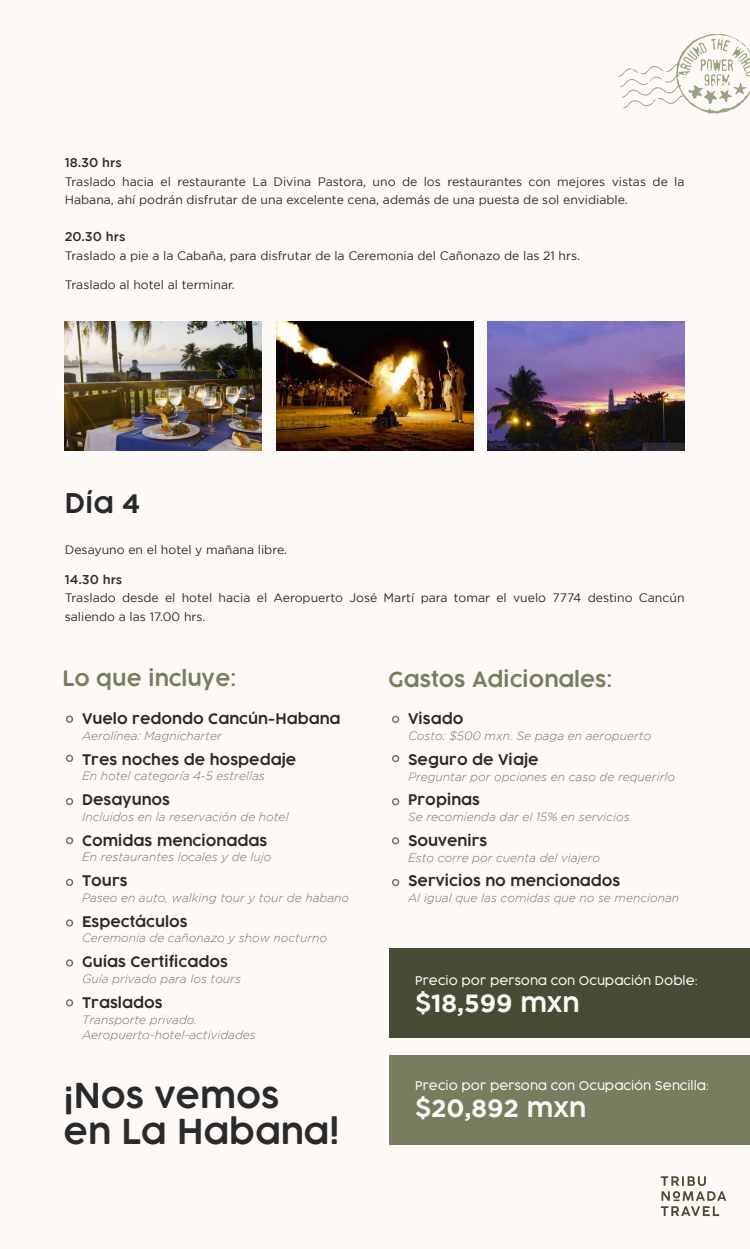
<style>
.page{position:relative;width:750px;height:1249px;background:#fff}
.page>*{position:absolute;margin:0;border:0;box-sizing:border-box;transform-origin:0 0}
.t1{font:600 33.53px/36px "COCOGOOSE";color:#2a2a2a}
.t2{font:600 26.55px "COCOGOOSE";color:#2a2a2a}
.t3{font:700 24.75px "Gotham";color:#fdf9f7}
.t4{font:600 20.62px "COCOGOOSE";color:#777d5e}
.t5{font:600 14.33px "COCOGOOSE";color:#2a2a2a}
.t6{font:500 12.75px "Gotham";color:#2a2a2a}
.t7{font:12.23px/18.3px "Gotham";color:#2a2a2a}
.t8{font:italic 300 12px/15.8px "Gotham";color:#71765b}
.t9{font:300 12px "Cocogoose";color:#fdf9f7}
.s1{font-family:"Gotham";font-weight:700}
.s2{font-family:"COCOGOOSE";font-weight:600}
</style>
<div class="page">
<div style="left:0;top:0;width:749px;height:1248px;background:#fdf9f7"></div>
<img style="left:65px;top:321px;width:197px;height:129px">
<img style="left:276px;top:321px;width:197px;height:129px">
<img style="left:487px;top:321px;width:197px;height:129px">
<svg style="left:66px;top:715px;width:7px;height:7px"></svg>
<svg style="left:66px;top:754px;width:7px;height:8px"></svg>
<svg style="left:66px;top:798px;width:7px;height:7px"></svg>
<svg style="left:66px;top:837px;width:7px;height:7px"></svg>
<svg style="left:66px;top:878px;width:7px;height:7px"></svg>
<svg style="left:66px;top:919px;width:7px;height:7px"></svg>
<svg style="left:66px;top:959px;width:7px;height:7px"></svg>
<svg style="left:66px;top:999px;width:7px;height:7px"></svg>
<svg style="left:392px;top:715px;width:7px;height:8px"></svg>
<svg style="left:392px;top:755px;width:7px;height:7px"></svg>
<svg style="left:392px;top:798px;width:7px;height:7px"></svg>
<svg style="left:392px;top:837px;width:7px;height:7px"></svg>
<svg style="left:392px;top:878px;width:7px;height:8px"></svg>
<div style="left:389px;top:948px;width:360px;height:89px;background:#484b36"></div>
<div style="left:389px;top:1055px;width:360px;height:89px;background:#777d5e"></div>
<svg style="left:618px;top:34px;width:131px;height:80px"></svg>
<svg style="left:660px;top:1176px;width:65px;height:39px"></svg>
<p class="t6" style="left:65px;top:155px;width:58px">18.30 hrs</p>
<p class="t7" style="left:65px;top:172px;width:621px">Traslado hacia el restaurante La Divina Pastora, uno de los restaurantes con mejores vistas de la<br>Habana, ahí podrán disfrutar de una excelente cena, además de una puesta de sol envidiable.</p>
<p class="t6" style="left:65px;top:229px;width:62px">20.30 hrs</p>
<p class="t7" style="left:65px;top:246px;width:516px">Traslado a pie a la Cabaña, para disfrutar de la Ceremonia del Cañonazo de las 21 hrs.</p>
<p class="t7" style="left:65px;top:275px;width:171px">Traslado al hotel al terminar.</p>
<h2 class="t2" style="left:65px;top:485px;width:77px">Día <span class="s1">4</span></h2>
<p class="t7" style="left:65px;top:539px;width:224px">Desayuno en el hotel y mañana libre.</p>
<p class="t6" style="left:65px;top:572px;width:59px">14.30 hrs</p>
<p class="t7" style="left:65px;top:588px;width:621px">Traslado desde el hotel hacia el Aeropuerto José Martí para tomar el vuelo 7774 destino Cancún saliendo a las 17.00 hrs.</p>
<h3 class="t4" style="left:62px;top:664px;width:175px">Lo que incluye:</h3>
<p class="t5" style="left:82px;top:708px;width:260px">Vuelo redondo Cancún-Habana</p>
<p class="t8" style="left:82px;top:727px;width:141px">Aerolínea: Magnicharter</p>
<p class="t5" style="left:82px;top:749px;width:216px">Tres noches de hospedaje</p>
<p class="t8" style="left:82px;top:768px;width:184px">En hotel categoría 4-5 estrellas</p>
<p class="t5" style="left:82px;top:789px;width:90px">Desayunos</p>
<p class="t8" style="left:82px;top:808px;width:208px">Incluidos en la reservación de hotel</p>
<p class="t5" style="left:82px;top:830px;width:187px">Comidas mencionadas</p>
<p class="t8" style="left:82px;top:849px;width:191px">En restaurantes locales y de lujo</p>
<p class="t5" style="left:82px;top:870px;width:47px">Tours</p>
<p class="t8" style="left:82px;top:889px;width:268px">Paseo en auto, walking tour y tour de habano</p>
<p class="t5" style="left:82px;top:911px;width:107px">Espectáculos</p>
<p class="t8" style="left:82px;top:930px;width:246px">Ceremonia de cañonazo y show nocturno</p>
<p class="t5" style="left:82px;top:951px;width:147px">Guías Certificados</p>
<p class="t8" style="left:82px;top:970px;width:160px">Guía privado para los tours</p>
<p class="t5" style="left:82px;top:992px;width:82px">Traslados</p>
<p class="t8" style="left:82px;top:1011px;width:175px">Transporte privado.<br>Aeropuerto-hotel-actividades</p>
<h1 class="t1" style="left:63px;top:1077px;width:277px">¡Nos vemos<br>en La Habana!</h1>
<h3 class="t4" style="left:388px;top:664px;width:225px">Gastos Adicionales:</h3>
<p class="t5" style="left:408px;top:709px;width:57px">Visado</p>
<p class="t8" style="left:408px;top:727px;width:244px">Costo: $500 mxn. Se paga en aeropuerto</p>
<p class="t5" style="left:408px;top:749px;width:132px">Seguro de Viaje</p>
<p class="t8" style="left:408px;top:768px;width:268px">Preguntar por opciones en caso de requerirlo</p>
<p class="t5" style="left:408px;top:790px;width:73px">Propinas</p>
<p class="t8" style="left:408px;top:808px;width:223px">Se recomienda dar el 15% en servicios</p>
<p class="t5" style="left:408px;top:830px;width:81px">Souvenirs</p>
<p class="t8" style="left:408px;top:849px;width:193px">Esto corre por cuenta del viajero</p>
<p class="t5" style="left:408px;top:871px;width:214px">Servicios no mencionados</p>
<p class="t8" style="left:408px;top:889px;width:272px">Al igual que las comidas que no se mencionan</p>
<p class="t9" style="left:415px;top:972px;width:284px">Precio por persona con Ocupación Doble:</p>
<h3 class="t3" style="left:415px;top:988px;width:166px"><span class="s2">$</span>18,599 <span class="s2">mxn</span></h3>
<p class="t9" style="left:415px;top:1077px;width:295px">Precio por persona con Ocupación Sencilla:</p>
<h3 class="t3" style="left:415px;top:1093px;width:172px"><span class="s2">$</span>20,892 <span class="s2">mxn</span></h3>
</div>
